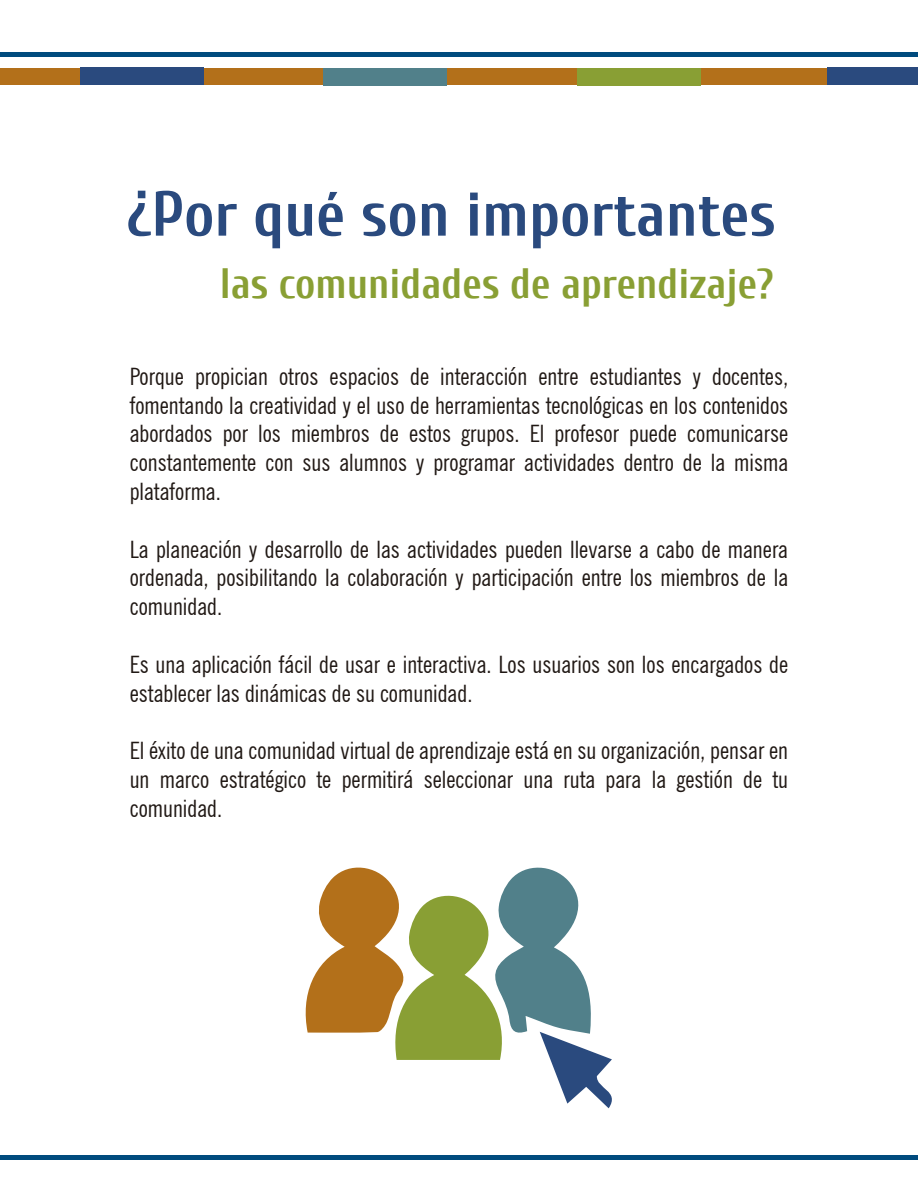
<style>
.page{position:relative;width:918px;height:1188px;background:#fff}
.page>*{position:absolute;margin:0;border:0;box-sizing:border-box;transform-origin:0 0}
.t1{font:700 63.3px "Cuprum";color:#2a4a7e}
.t2{font:700 42.3px "Cuprum";color:#899f34}
.t3{font:condensed 24px/28.8px "News Gothic BT";color:#211915;text-align:justify}
</style>
<div class="page">
<div style="left:0;top:1155px;width:918px;height:5px;background:#004b7e"></div>
<div style="left:0;top:69px;width:918px;height:16px;background:#b3701a"></div>
<hr style="left:0;top:52px;width:918px;height:4px;background:#004b7e">
<div style="left:324px;top:68px;width:123px;height:17px;background:#51808a"></div>
<div style="left:578px;top:68px;width:123px;height:17px;background:#899f34"></div>
<div style="left:80px;top:68px;width:124px;height:17px;background:#2a4a7e"></div>
<div style="left:828px;top:68px;width:90px;height:17px;background:#2a4a7e"></div>
<svg style="left:305px;top:867px;width:307px;height:241px"></svg>
<h1 class="t1" style="left:126px;top:179px;width:651px">¿Por qué son importantes</h1>
<h2 class="t2" style="left:220px;top:260px;width:556px">las comunidades de aprendizaje?</h2>
<p class="t3" style="left:130px;top:362px;width:660px">Porque propician otros espacios de interacción entre estudiantes y docentes, fomentando la creatividad y el uso de herramientas tecnológicas en los contenidos abordados por los miembros de estos grupos. El profesor puede comunicarse constantemente con sus alumnos y programar actividades dentro de la misma plataforma.</p>
<p class="t3" style="left:130px;top:534px;width:660px">La planeación y desarrollo de las actividades pueden llevarse a cabo de manera ordenada, posibilitando la colaboración y participación entre los miembros de la comunidad.</p>
<p class="t3" style="left:130px;top:650px;width:660px">Es una aplicación fácil de usar e interactiva. Los usuarios son los encargados de establecer las dinámicas de su comunidad.</p>
<p class="t3" style="left:130px;top:736px;width:660px">El éxito de una comunidad virtual de aprendizaje está en su organización, pensar en un marco estratégico te permitirá seleccionar una ruta para la gestión de tu comunidad.</p>
</div>
